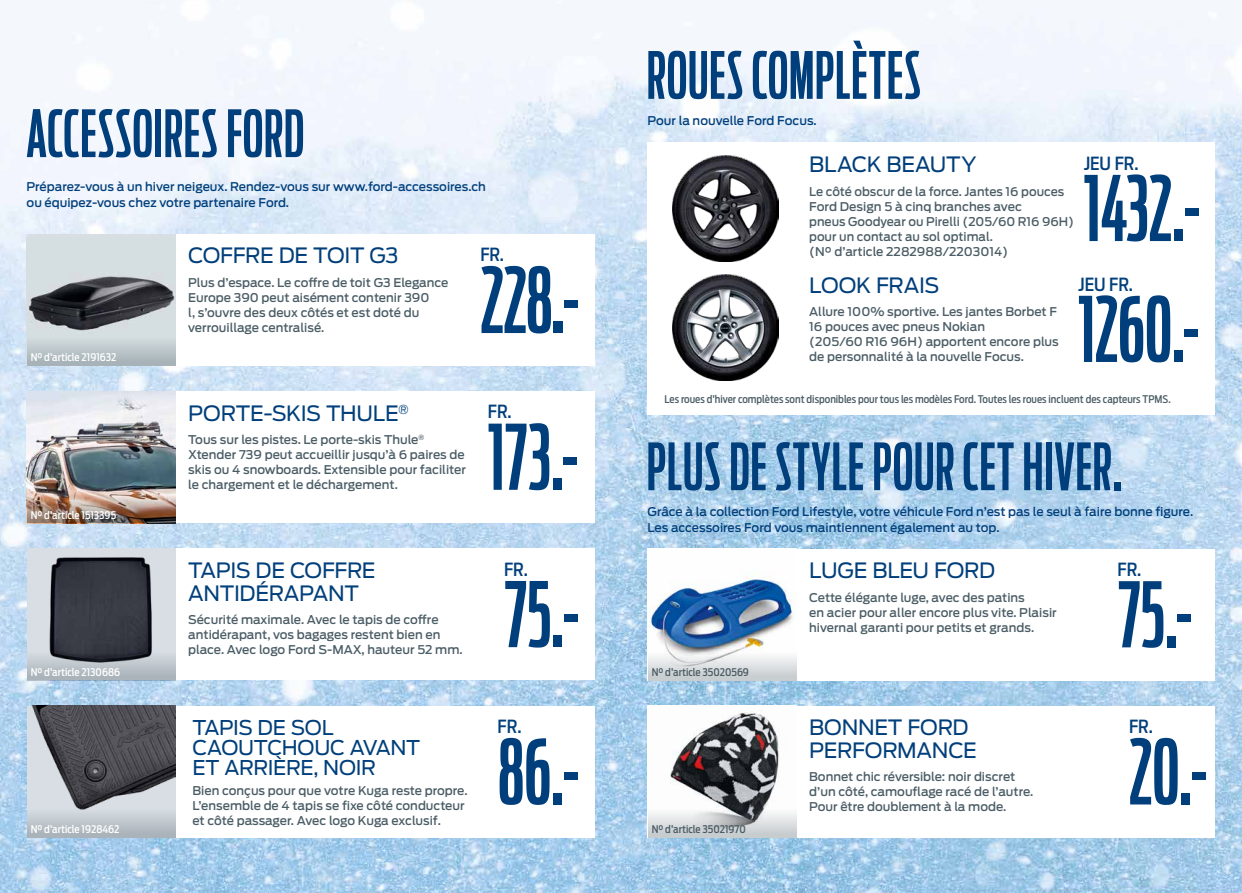
<style>
.page{position:relative;width:1242px;height:893px;background:#fff}
.page>*{position:absolute;margin:0;border:0;box-sizing:border-box;transform-origin:0 0}
.t1{font:90px "Ford Antenna Comp Medium";color:#003f7b}
.t2{font:89.25px "Ford Antenna Comp Medium";letter-spacing:-.005em;color:#003f7b}
.t3{font:64.5px "Ford Antenna Comp Medium";letter-spacing:.01em;color:#003f7b}
.t4{font:21px/22.5px "Ford Antenna";letter-spacing:-.015em;color:#003f7b}
.t5{font:20.25px/20.2px "Ford Antenna";letter-spacing:-.01em;color:#003f7b}
.t6{font:500 18px "Ford Antenna Cond";letter-spacing:-.005em;color:#003f7b}
.t7{font:500 12px/15px "Ford Antenna";color:#4a5c65}
.t8{font:500 12px/15.8px "Ford Antenna";color:#003f7b}
.t9{font:500 10.5px "Ford Antenna Cond";color:#4a5c65}
.t10{font:500 10.5px "Ford Antenna Cond";color:#fff}
</style>
<div class="page">
<img style="left:0;top:0;width:1242px;height:893px">
<div style="left:647px;top:142px;width:568px;height:273px;background:#fff"></div>
<div style="left:647px;top:706px;width:568px;height:132px;background:#fff"></div>
<img style="left:670px;top:711px;width:109px;height:96px">
<svg style="left:648px;top:807px;width:148px;height:31px"></svg>
<div style="left:647px;top:549px;width:568px;height:132px;background:#fff"></div>
<img style="left:647px;top:577px;width:148px;height:73px">
<svg style="left:648px;top:650px;width:148px;height:31px"></svg>
<img style="left:672px;top:274px;width:106px;height:107px">
<img style="left:672px;top:155px;width:106px;height:106px">
<div style="left:27px;top:391px;width:567px;height:132px;background:#fff"></div>
<div style="left:27px;top:549px;width:567px;height:131px;background:#fff"></div>
<div style="left:27px;top:706px;width:567px;height:132px;background:#fff"></div>
<div style="left:27px;top:234px;width:567px;height:132px;background:#fff"></div>
<img style="left:27px;top:391px;width:148px;height:101px">
<img style="left:27px;top:549px;width:148px;height:101px">
<svg style="left:27px;top:650px;width:148px;height:30px"></svg>
<img style="left:27px;top:706px;width:148px;height:101px">
<svg style="left:27px;top:807px;width:148px;height:31px"></svg>
<div style="left:27px;top:234px;width:148px;height:132px;background:#d8dee3"></div>
<img style="left:28px;top:276px;width:147px;height:55px">
<svg style="left:27px;top:341px;width:148px;height:25px"></svg>
<img style="left:27px;top:492px;width:148px;height:31px">
<h3 class="t3" style="left:27px;top:79px;width:279px">ACCESSOIRES FORD</h3>
<p class="t8" style="left:27px;top:178px;width:461px">Préparez-vous à un hiver neigeux. Rendez-vous sur www.ford-accessoires.ch ou équipez-vous chez votre partenaire Ford.</p>
<p class="t10" style="left:31px;top:348px;width:87px">N° d’article 2191632</p>
<p class="t10" style="left:31px;top:506px;width:87px">N° d’article 1513395</p>
<p class="t10" style="left:31px;top:663px;width:91px">N° d’article 2130686</p>
<p class="t10" style="left:31px;top:820px;width:90px">N° d’article 1928462</p>
<h3 class="t4" style="left:188px;top:242px;width:212px">COFFRE DE TOIT G3</h3>
<p class="t7" style="left:188px;top:274px;width:262px">Plus d’espace. Le coffre de toit G3 Elegance Europe 390 peut aisément contenir 390<br>l, s’ouvre des deux côtés et est doté du verrouillage centralisé.</p>
<h3 class="t6" style="left:480px;top:239px;width:25px">FR.</h3>
<h1 class="t1" style="left:480px;top:224px;width:100px">228.-</h1>
<h3 class="t4" style="left:188px;top:399px;width:222px">PORTE-SKIS THULE<sup>®</sup></h3>
<p class="t7" style="left:188px;top:431px;width:279px">Tous sur les pistes. Le porte-skis Thule<sup>® </sup>Xtender 739 peut accueillir jusqu’à 6 paires de skis ou 4 snowboards. Extensible pour faciliter le chargement et le déchargement.</p>
<h3 class="t6" style="left:488px;top:396px;width:25px">FR.</h3>
<h2 class="t2" style="left:488px;top:382px;width:92px">173.-</h2>
<h3 class="t4" style="left:188px;top:557px;width:189px">TAPIS DE COFFRE<br>ANTIDÉRAPANT</h3>
<p class="t7" style="left:188px;top:611px;width:276px">Sécurité maximale. Avec le tapis de coffre antidérapant, vos bagages restent bien en place. Avec logo Ford S-MAX, hauteur 52 mm.</p>
<h3 class="t5" style="left:192px;top:715px;width:229px">TAPIS DE SOL<br>CAOUTCHOUC AVANT<br>ET ARRIÈRE, NOIR</h3>
<p class="t7" style="left:192px;top:781px;width:277px">Bien conçus pour que votre Kuga reste propre.<br>L’ensemble de 4 tapis se fixe côté conducteur et côté passager. Avec logo Kuga exclusif.</p>
<h3 class="t6" style="left:504px;top:553px;width:25px">FR.</h3>
<h2 class="t2" style="left:504px;top:539px;width:77px">75.-</h2>
<h3 class="t6" style="left:497px;top:711px;width:25px">FR.</h3>
<h2 class="t2" style="left:497px;top:697px;width:83px">86.-</h2>
<h3 class="t3" style="left:646px;top:21px;width:276px">ROUES COMPLÈTES</h3>
<p class="t8" style="left:647px;top:111px;width:171px">Pour la nouvelle Ford Focus.</p>
<h3 class="t4" style="left:809px;top:151px;width:169px">BLACK BEAUTY</h3>
<p class="t7" style="left:809px;top:182px;width:266px">Le côté obscur de la force. Jantes 16 pouces Ford Design 5 à cinq branches avec<br>pneus Goodyear ou Pirelli (205/60 R16 96H) pour un contact au sol optimal.<br>(N° d’article 2282988/2203014)</p>
<h3 class="t4" style="left:809px;top:272px;width:132px">LOOK FRAIS</h3>
<p class="t7" style="left:809px;top:303px;width:251px">Allure 100% sportive. Les jantes Borbet F 16 pouces avec pneus Nokian<br>(205/60 R16 96H) apportent encore plus de personnalité à la nouvelle Focus.</p>
<h3 class="t6" style="left:1083px;top:147px;width:56px">JEU FR.</h3>
<h2 class="t2" style="left:1083px;top:133px;width:118px">1432.-</h2>
<h3 class="t6" style="left:1078px;top:268px;width:56px">JEU FR.</h3>
<h2 class="t2" style="left:1078px;top:254px;width:123px">1260.-</h2>
<p class="t9" style="left:664px;top:390px;width:507px">Les roues d’hiver complètes sont disponibles pour tous les modèles Ford. Toutes les roues incluent des capteurs TPMS.</p>
<h3 class="t3" style="left:646px;top:412px;width:477px">PLUS DE STYLE POUR CET HIVER.</h3>
<p class="t8" style="left:647px;top:502px;width:547px">Grâce à la collection Ford Lifestyle, votre véhicule Ford n’est pas le seul à faire bonne figure.<br>Les accessoires Ford vous maintiennent également au top.</p>
<p class="t9" style="left:652px;top:663px;width:99px">N° d’article 35020569</p>
<p class="t9" style="left:652px;top:820px;width:95px">N° d’article 35021970</p>
<h3 class="t4" style="left:809px;top:557px;width:187px">LUGE BLEU FORD</h3>
<p class="t7" style="left:809px;top:589px;width:249px">Cette élégante luge, avec des patins<br>en acier pour aller encore plus vite. Plaisir hivernal garanti pour petits et grands.</p>
<h3 class="t4" style="left:809px;top:714px;width:169px">BONNET FORD<br>PERFORMANCE</h3>
<p class="t7" style="left:809px;top:768px;width:226px">Bonnet chic réversible: noir discret d’un côté, camouflage racé de l’autre.<br>Pour être doublement à la mode.</p>
<h3 class="t6" style="left:1117px;top:554px;width:25px">FR.</h3>
<h2 class="t2" style="left:1117px;top:539px;width:77px">75.-</h2>
<h3 class="t6" style="left:1129px;top:711px;width:25px">FR.</h3>
<h2 class="t2" style="left:1129px;top:697px;width:80px">20.-</h2>
</div>
